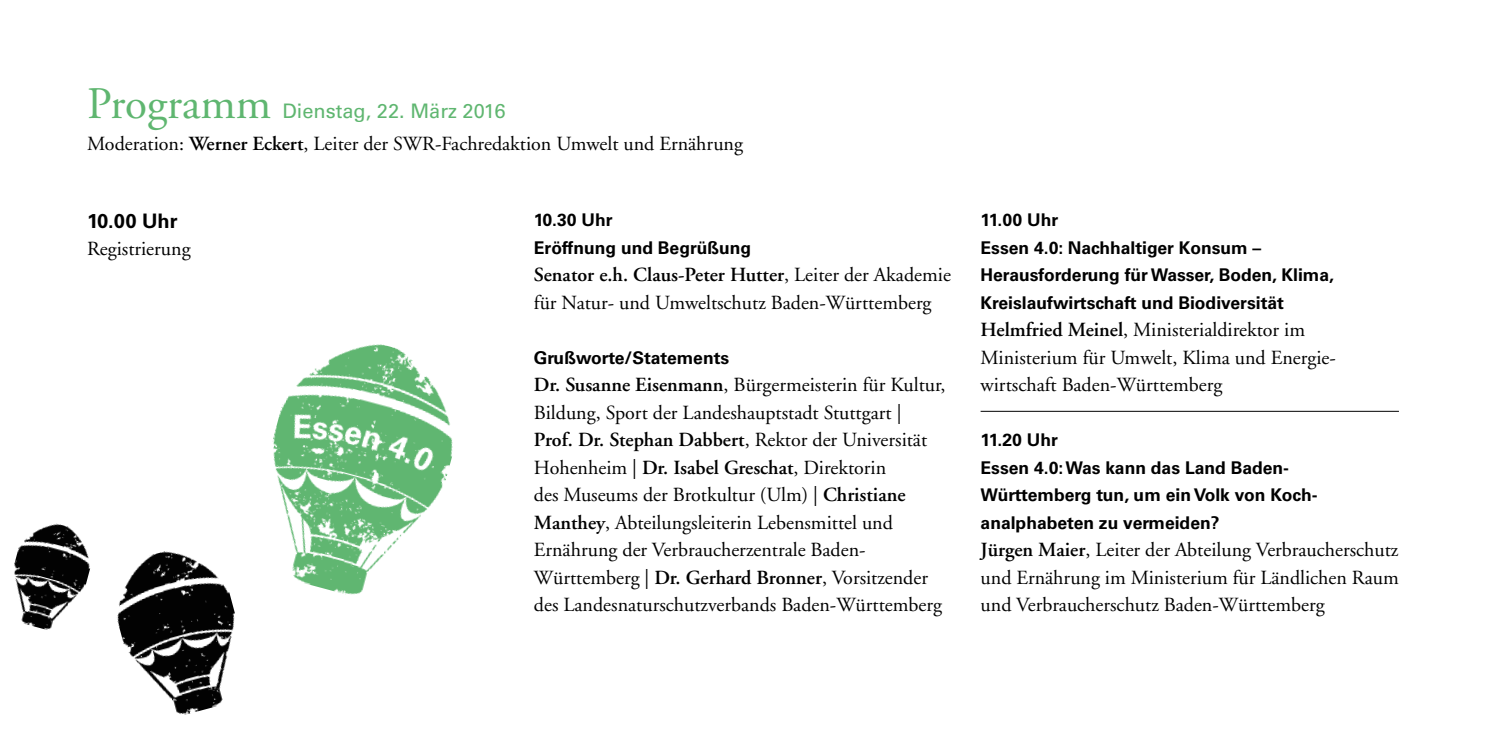
<style>
.page{position:relative;width:1489px;height:745px;background:#fff}
.page>*{position:absolute;margin:0;border:0;box-sizing:border-box;transform-origin:0 0}
.t1{font:45px "Adobe Garamond Pro";color:#5fb670}
.t2{font:20px/27.5px "Adobe Garamond";color:#000}
.t3{font:20px "Univers";color:#5fb670}
.t4{font:700 20px "Univers";color:#000}
.t5{font:700 17.5px/27.5px "Univers";color:#000}
.s1{font-weight:600}
</style>
<div class="page">
<hr style="left:980px;top:410px;width:418px;height:1px;background:#000">
<img style="left:272px;top:344px;width:181px;height:251px">
<img style="left:14px;top:523px;width:77px;height:107px">
<img style="left:117px;top:551px;width:118px;height:164px">
<h1 class="t1" style="left:87px;top:76px;width:185px">Programm</h1>
<p class="t3" style="left:282px;top:99px;width:225px">Dienstag, 22. März 2016</p>
<p class="t2" style="left:87px;top:131px;width:657px">Moderation: <span class="s1">Werner Eckert</span>, Leiter der SWR-Fachredaktion Umwelt und Ernährung</p>
<p class="t4" style="left:87px;top:209px;width:92px">10.00 Uhr</p>
<p class="t2" style="left:87px;top:236px;width:105px">Registrierung</p>
<p class="t5" style="left:534px;top:206px;width:219px">10.30 Uhr<br>Eröffnung und Begrüßung</p>
<p class="t2" style="left:534px;top:261px;width:418px"><span class="s1">Senator e.h. Claus-Peter Hutter</span>, Leiter der Akademie für Natur- und Umweltschutz Baden-Württemberg</p>
<p class="t5" style="left:534px;top:343px;width:197px">Grußworte/Statements</p>
<p class="t2" style="left:534px;top:371px;width:413px"><span class="s1">Dr. Susanne Eisenmann</span>, Bürgermeisterin für Kultur, Bildung, Sport der Landeshauptstadt Stuttgart |<br><span class="s1">Prof. Dr. Stephan Dabbert</span>, Rektor der Universität Hohenheim | <span class="s1">Dr. Isabel Greschat</span>, Direktorin<br>des Museums der Brotkultur (Ulm) | <span class="s1">Christiane Manthey</span>, Abteilungsleiterin Lebensmittel und Ernährung der Verbraucherzentrale Baden-Württemberg | <span class="s1">Dr. Gerhard Bronner</span>, Vorsitzender des Landesnaturschutzverbands Baden-Württemberg</p>
<p class="t5" style="left:980px;top:206px;width:355px">11.00 Uhr<br>Essen 4.0: Nachhaltiger Konsum –<br>Herausforderung für Wasser, Boden, Klima,<br>Kreislaufwirtschaft und Biodiversität</p>
<p class="t2" style="left:980px;top:316px;width:355px"><span class="s1">Helmfried Meinel</span>, Ministerialdirektor im<br>Ministerium für Umwelt, Klima und Energie&shy;wirtschaft Baden-Württemberg</p>
<p class="t5" style="left:980px;top:426px;width:337px">11.20 Uhr<br>Essen 4.0: Was kann das Land Baden-<br>Württemberg tun, um ein Volk von Koch&shy;analphabeten zu vermeiden?</p>
<p class="t2" style="left:980px;top:536px;width:420px;text-align:justify"><span class="s1">Jürgen Maier</span>, Leiter der Abteilung Verbraucherschutz und Ernährung im Ministerium für Ländlichen Raum und Verbraucherschutz Baden-Württemberg</p>
</div>
